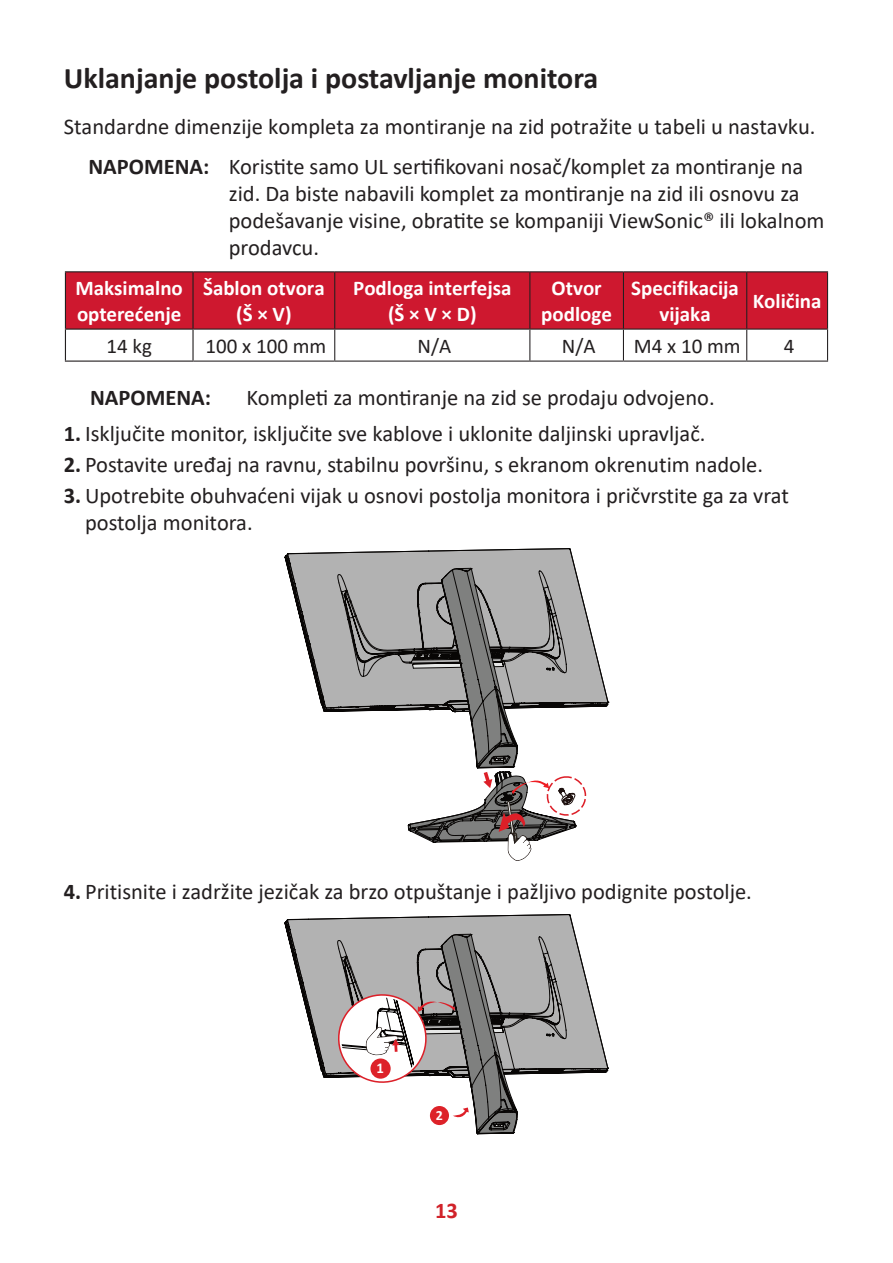
<style>
.page{position:relative;width:893px;height:1263px;background:#fff}
.page>*{position:absolute;margin:0;border:0;box-sizing:border-box;transform-origin:0 0}
.t1{font:700 30px "Calibri";color:#231f20}
.t2{font:22.5px/27px "Calibri";color:#231f20}
.t3{font:700 22.5px "Calibri";color:#231f20}
.t4{font:700 22.5px "Calibri";color:#d1232a}
.t5{font:700 21px/25.2px "Calibri";color:#fff;text-align:center}
.t6{font:21px "Calibri";color:#231f20}
.t7{font:700 14.85px "Calibri";color:#fff}
.t8{font:700 13.95px "Calibri";color:#fff}
.s1{font-weight:700}
</style>
<div class="page">
<div style="left:66px;top:272px;width:761px;height:57px;background:#ce182f"></div>
<hr style="left:194px;top:271px;width:141px;height:1px;background:#231f20">
<hr style="left:335px;top:271px;width:195px;height:1px;background:#231f20">
<hr style="left:334px;top:272px;width:1px;height:57px;background:#231f20">
<hr style="left:530px;top:271px;width:93px;height:1px;background:#231f20">
<hr style="left:529px;top:272px;width:1px;height:57px;background:#231f20">
<hr style="left:623px;top:271px;width:124px;height:1px;background:#231f20">
<hr style="left:623px;top:272px;width:1px;height:57px;background:#231f20">
<hr style="left:747px;top:271px;width:81px;height:1px;background:#231f20">
<hr style="left:746px;top:272px;width:1px;height:57px;background:#231f20">
<hr style="left:827px;top:272px;width:1px;height:57px;background:#231f20">
<hr style="left:194px;top:329px;width:141px;height:1px;background:#231f20">
<hr style="left:335px;top:329px;width:195px;height:1px;background:#231f20">
<hr style="left:334px;top:330px;width:1px;height:31px;background:#231f20">
<hr style="left:530px;top:329px;width:93px;height:1px;background:#231f20">
<hr style="left:529px;top:330px;width:1px;height:31px;background:#231f20">
<hr style="left:623px;top:329px;width:124px;height:1px;background:#231f20">
<hr style="left:623px;top:330px;width:1px;height:31px;background:#231f20">
<hr style="left:747px;top:329px;width:81px;height:1px;background:#231f20">
<hr style="left:746px;top:330px;width:1px;height:31px;background:#231f20">
<hr style="left:827px;top:330px;width:1px;height:31px;background:#231f20">
<hr style="left:194px;top:361px;width:141px;height:1px;background:#231f20">
<hr style="left:335px;top:361px;width:195px;height:1px;background:#231f20">
<hr style="left:530px;top:361px;width:93px;height:1px;background:#231f20">
<hr style="left:623px;top:361px;width:124px;height:1px;background:#231f20">
<hr style="left:747px;top:361px;width:81px;height:1px;background:#231f20">
<hr style="left:65px;top:271px;width:129px;height:1px;background:#231f20">
<hr style="left:65px;top:272px;width:1px;height:56px;background:#231f20">
<hr style="left:192px;top:272px;width:2px;height:56px;background:#231f20">
<hr style="left:65px;top:328px;width:129px;height:2px;background:#231f20">
<hr style="left:65px;top:330px;width:1px;height:30px;background:#231f20">
<hr style="left:192px;top:330px;width:2px;height:30px;background:#231f20">
<hr style="left:65px;top:360px;width:129px;height:2px;background:#231f20">
<svg style="left:571px;top:550px;width:38px;height:158px"></svg>
<svg style="left:284px;top:548px;width:287px;height:20px;background:#aeaeae"></svg>
<svg style="left:287px;top:568px;width:302px;height:293px"></svg>
<svg style="left:571px;top:917px;width:37px;height:157px"></svg>
<svg style="left:284px;top:914px;width:287px;height:160px"></svg>
<svg style="left:321px;top:933px;width:243px;height:201px"></svg>
<div style="left:370px;top:1058px;width:21px;height:21px;background:#dd2229;border-radius:50%"></div>
<div style="left:430px;top:1106px;width:19px;height:19px;background:#dd2229;border-radius:50%"></div>
<h1 class="t1" style="left:64px;top:57px;width:536px">Uklanjanje postolja i postavljanje monitora</h1>
<p class="t2" style="left:64px;top:106px;width:753px;line-height:39.8px;text-align:center">Standardne dimenzije kompleta za montiranje na zid potražite u tabeli u nastavku.<br><span class="s1">NAPOMENA:</span> Koristite samo UL sertifikovani nosač/komplet za montiranje na</p>
<p class="t2" style="left:229px;top:179px;width:597px">zid. Da biste nabavili komplet za montiranje na zid ili osnovu za podešavanje visine, obratite se kompaniji ViewSonic® ili lokalnom prodavcu.</p>
<p class="t5" style="left:76px;top:275px;width:109px;text-align:left">Maksimalno opterećenje</p>
<p class="t5" style="left:203px;top:275px;width:123px">Šablon otvora (Š × V)</p>
<p class="t5" style="left:353px;top:275px;width:160px">Podloga interfejsa (Š × V × D)</p>
<p class="t5" style="left:541px;top:275px;width:72px">Otvor podloge</p>
<p class="t5" style="left:631px;top:275px;width:109px">Specifikacija vijaka</p>
<p class="t5" style="left:753px;top:288px;width:70px">Količina</p>
<p class="t6" style="left:106px;top:331px;width:47px">14 kg</p>
<p class="t6" style="left:206px;top:331px;width:122px">100 x 100 mm</p>
<p class="t6" style="left:418px;top:331px;width:35px">N/A</p>
<p class="t6" style="left:562px;top:331px;width:35px">N/A</p>
<p class="t6" style="left:634px;top:331px;width:108px">M4 x 10 mm</p>
<p class="t6" style="left:784px;top:331px;width:12px">4</p>
<p class="t3" style="left:90px;top:382px;width:122px">NAPOMENA:</p>
<p class="t2" style="left:247px;top:383px;width:470px">Kompleti za montiranje na zid se prodaju odvojeno.</p>
<p class="t2" style="left:64px;top:419px;width:643px"><span class="s1">1.</span> Isključite monitor, isključite sve kablove i uklonite daljinski upravljač.</p>
<p class="t2" style="left:64px;top:450px;width:701px"><span class="s1">2.</span> Postavite uređaj na ravnu, stabilnu površinu, s ekranom okrenutim nadole.</p>
<p class="t2" style="left:85px;top:481px;width:705px;text-indent:-21px"><span class="s1">3.</span> Upotrebite obuhvaćeni vijak u osnovi postolja monitora i pričvrstite ga za vrat postolja monitora.</p>
<p class="t2" style="left:64px;top:877px;width:690px"><span class="s1">4.</span> Pritisnite i zadržite jezičak za brzo otpuštanje i pažljivo podignite postolje.</p>
<p class="t7" style="left:377px;top:1057px;width:9px">1</p>
<p class="t8" style="left:436px;top:1105px;width:9px">2</p>
<p class="t4" style="left:435px;top:1194px;width:24px">13</p>
</div>
